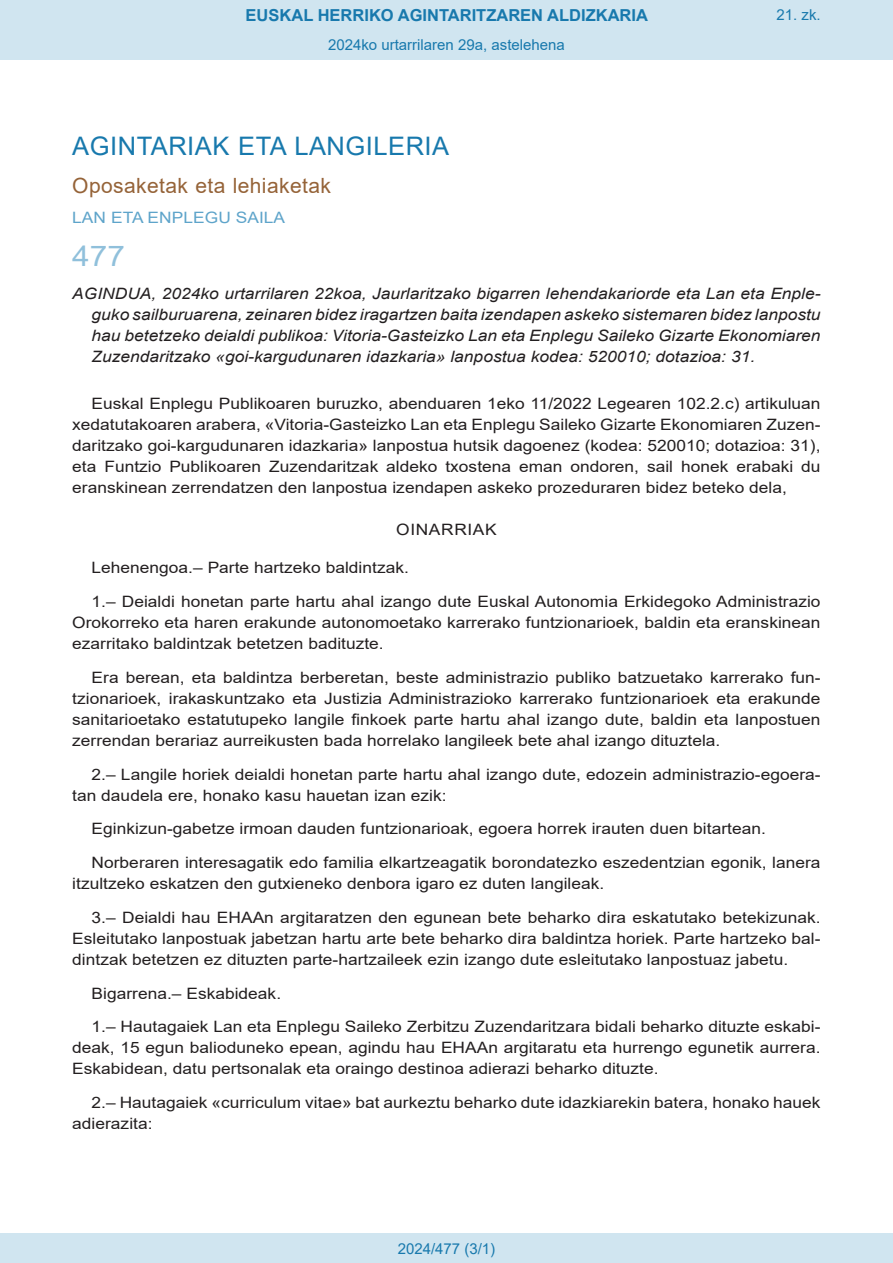
<style>
.page{position:relative;width:893px;height:1263px;background:#fff}
.page>*{position:absolute;margin:0;border:0;box-sizing:border-box;transform-origin:0 0}
.BOPVOrden{font:28.5px "Arial";color:#90c0db;scale:1.11 1}
.BOPVSeccion{font:25.5px "Arial";letter-spacing:.02em;color:#1879ad}
.BOPVSubseccion{font:21px "Arial";letter-spacing:.02em;color:#956338}
.t1{font:700 16.5px "Arial";color:#1879ad}
.BOPVDetalle{font:15.6px/21px "Arial";color:#231f20;text-align:justify;scale:1.11 1}
.BOPVTitulo{font:italic 15.6px/21px "Arial";color:#231f20;text-align:justify;scale:1.11 1}
.BOPVOrganismo{font:15.6px "Arial";letter-spacing:.005em;color:#5ea4ca;scale:1.11 1}
.BOPVClave{font:15.6px "Arial";letter-spacing:.035em;color:#231f20;scale:1.11 1}
.Paginacion_Centro{font:15px "Arial";color:#1879ad}
</style>
<div class="page">
<div style="left:0;top:0;width:893px;height:60px;background:#d0e5f0"></div>
<div style="left:0;top:1233px;width:893px;height:30px;background:#d0e5f0"></div>
<p class="t1" style="left:246px;top:3px;width:404px">EUSKAL HERRIKO AGINTARITZAREN ALDIZKARIA</p>
<p class="Paginacion_Centro" style="left:328px;top:35px;width:238px">2024ko urtarrilaren 29a, astelehena</p>
<p class="Paginacion_Centro" style="left:776px;top:5px;width:46px">21. zk.</p>
<p class="BOPVSeccion" style="left:72px;top:128px;width:378px">AGINTARIAK ETA LANGILERIA</p>
<p class="BOPVSubseccion" style="left:72px;top:171px;width:260px">Oposaketak eta lehiaketak</p>
<p class="BOPVOrganismo" style="left:72px;top:207px;width:193px">LAN ETA ENPLEGU SAILA</p>
<p class="BOPVOrden" style="left:72px;top:236px;width:49px">477</p>
<p class="BOPVTitulo" style="left:92px;top:284px;width:658px;text-indent:-19px">AGINDUA, 2024ko urtarrilaren 22koa, Jaurlaritzako bigarren lehendakariorde eta Lan eta Enple&shy;guko sailburuarena, zeinaren bidez iragartzen baita izendapen askeko sistemaren bidez lanpostu hau betetzeko deialdi publikoa: Vitoria-Gasteizko Lan eta Enplegu Saileko Gizarte Ekonomiaren Zuzendaritzako «goi-kargudunaren idazkaria» lanpostua kodea: 520010; dotazioa: 31.</p>
<p class="BOPVDetalle" style="left:72px;top:393px;width:676px;text-indent:19px">Euskal Enplegu Publikoaren buruzko, abenduaren 1eko 11/2022 Legearen 102.2.c) artikuluan xedatutakoaren arabera, «Vitoria-Gasteizko Lan eta Enplegu Saileko Gizarte Ekonomiaren Zuzen&shy;daritzako goi-kargudunaren idazkaria» lanpostua hutsik dagoenez (kodea: 520010; dotazioa: 31), eta Funtzio Publikoaren Zuzendaritzak aldeko txostena eman ondoren, sail honek erabaki du eranskinean zerrendatzen den lanpostua izendapen askeko prozeduraren bidez beteko dela,</p>
<p class="BOPVClave" style="left:396px;top:519px;width:92px">OINARRIAK</p>
<p class="BOPVDetalle" style="left:92px;top:557px;width:287px">Lehenengoa.– Parte hartzeko baldintzak.</p>
<p class="BOPVDetalle" style="left:72px;top:591px;width:676px;text-indent:19px">1.– Deialdi honetan parte hartu ahal izango dute Euskal Autonomia Erkidegoko Administrazio Orokorreko eta haren erakunde autonomoetako karrerako funtzionarioek, baldin eta eranskinean ezarritako baldintzak betetzen badituzte.</p>
<p class="BOPVDetalle" style="left:72px;top:667px;width:676px;text-indent:19px">Era berean, eta baldintza berberetan, beste administrazio publiko batzuetako karrerako fun&shy;tzionarioek, irakaskuntzako eta Justizia Administrazioko karrerako funtzionarioek eta erakunde sanitarioetako estatutupeko langile finkoek parte hartu ahal izango dute, baldin eta lanpostuen zerrendan berariaz aurreikusten bada horrelako langileek bete ahal izango dituztela.</p>
<p class="BOPVDetalle" style="left:72px;top:763px;width:676px;text-indent:19px">2.– Langile horiek deialdi honetan parte hartu ahal izango dute, edozein administrazio-egoera&shy;tan daudela ere, honako kasu hauetan izan ezik:</p>
<p class="BOPVDetalle" style="left:92px;top:818px;width:609px">Eginkizun-gabetze irmoan dauden funtzionarioak, egoera horrek irauten duen bitartean.</p>
<p class="BOPVDetalle" style="left:72px;top:852px;width:676px;text-indent:19px">Norberaren interesagatik edo familia elkartzeagatik borondatezko eszedentzian egonik, lanera itzultzeko eskatzen den gutxieneko denbora igaro ez duten langileak.</p>
<p class="BOPVDetalle" style="left:72px;top:907px;width:676px;text-indent:19px">3.– Deialdi hau EHAAn argitaratzen den egunean bete beharko dira eskatutako betekizunak.<br>Esleitutako lanpostuak jabetzan hartu arte bete beharko dira baldintza horiek. Parte hartzeko bal&shy;dintzak betetzen ez dituzten parte-hartzaileek ezin izango dute esleitutako lanpostuaz jabetu.</p>
<p class="BOPVDetalle" style="left:92px;top:982px;width:172px">Bigarrena.– Eskabideak.</p>
<p class="BOPVDetalle" style="left:72px;top:1016px;width:676px;text-indent:19px">1.– Hautagaiek Lan eta Enplegu Saileko Zerbitzu Zuzendaritzara bidali beharko dituzte eskabi&shy;deak, 15 egun balioduneko epean, agindu hau EHAAn argitaratu eta hurrengo egunetik aurrera.<br>Eskabidean, datu pertsonalak eta oraingo destinoa adierazi beharko dituzte.</p>
<p class="BOPVDetalle" style="left:72px;top:1092px;width:676px;text-indent:19px">2.– Hautagaiek «curriculum vitae» bat aurkeztu beharko dute idazkiarekin batera, honako hauek adierazita:</p>
<p class="Paginacion_Centro" style="left:398px;top:1238px;width:99px">2024/477 (3/1)</p>
</div>
